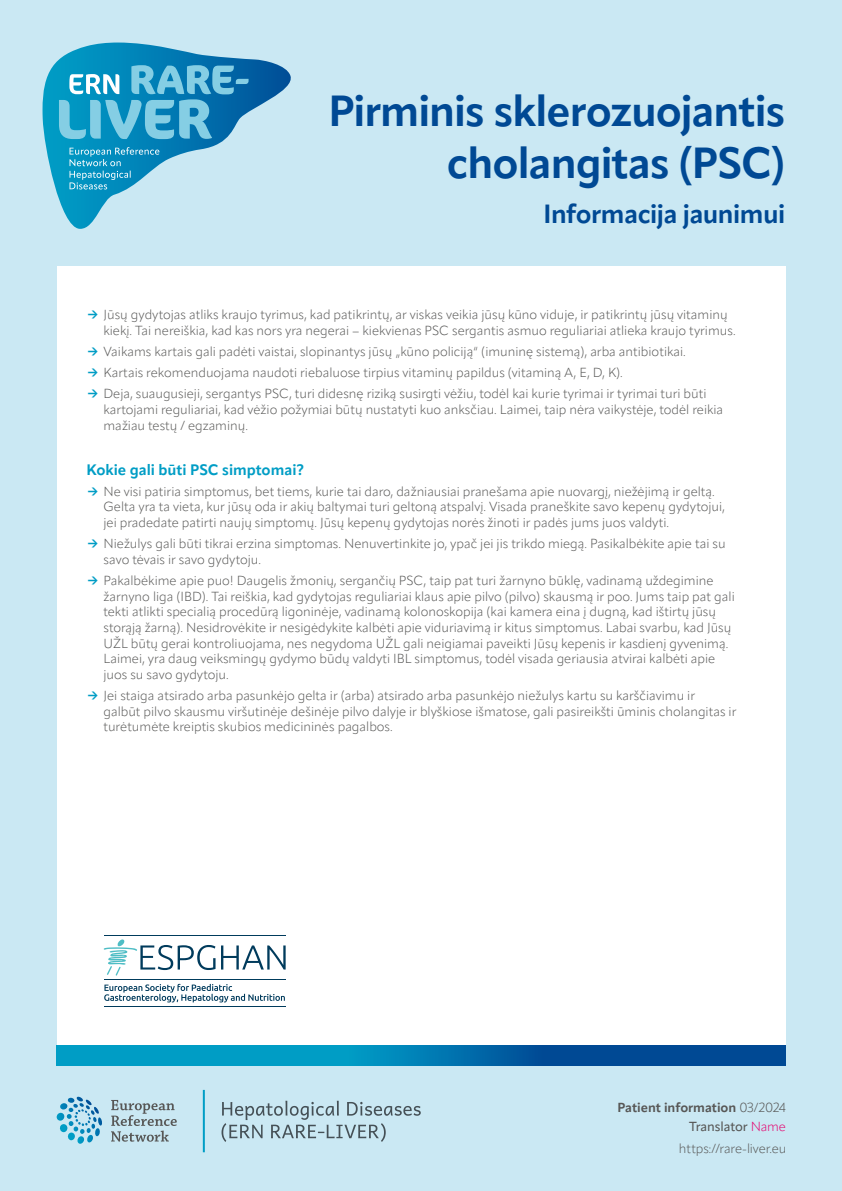
<style>
.page{position:relative;width:842px;height:1191px;background:#cae8f3}
.page>*{position:absolute;margin:0;border:0;box-sizing:border-box;transform-origin:0 0}
.t1{font:700 43px/51.6px "Apparat";letter-spacing:-.02em;color:#004994;text-align:right}
.t2{font:700 26px "Apparat";letter-spacing:-.015em;color:#004994}
.t3{font:700 15px "Apparat";color:#009dc5}
.t4{font:300 13px/15.6px "Apparat";color:#575756}
.t5{font:700 13px/19px "Apparat";letter-spacing:-.005em;color:#575756;text-align:right}
.s1{font-weight:700;color:#009dc5}
.s2{font-weight:300}
.s3{font-weight:500}
.s4{font-weight:300;color:#e6006d}
</style>
<div class="page">
<div style="left:57px;top:266px;width:728px;height:793px;background:#fff"></div>
<svg style="left:57px;top:1046px;width:728px;height:19px;background:#0076ae"></svg>
<svg style="left:43px;top:43px;width:248px;height:186px"></svg>
<svg style="left:59px;top:65px;width:190px;height:74px;background:#40a3ca"></svg>
<svg style="left:70px;top:147px;width:89px;height:42px;background:#34a3ca"></svg>
<img style="left:221px;top:1106px;width:200px;height:30px">
<img style="left:222px;top:1100px;width:141px;height:15px">
<img style="left:222px;top:1123px;width:164px;height:19px">
<svg style="left:111px;top:1100px;width:66px;height:41px"></svg>
<svg style="left:57px;top:1096px;width:45px;height:48px"></svg>
<hr style="left:203px;top:1089px;width:2px;height:63px;background:#009dc5">
<hr style="left:104px;top:979px;width:182px;height:1px;background:#003b5c">
<hr style="left:104px;top:935px;width:182px;height:1px;background:#003b5c">
<svg style="left:103px;top:939px;width:183px;height:36px"></svg>
<hr style="left:104px;top:1006px;width:182px;height:1px;background:#003b5c">
<svg style="left:104px;top:983px;width:181px;height:19px"></svg>
<h1 class="t1" style="left:328px;top:85px;width:458px">Pirminis sklerozuojantis cholangitas (PSC)</h1>
<h2 class="t2" style="left:543px;top:198px;width:243px">Informacija jaunimui</h2>
<p class="t4" style="left:103px;top:307px;width:634px;text-indent:-17px"><span class="s1">→</span> Jūsų gydytojas atliks kraujo tyrimus, kad patikrintų, ar viskas veikia jūsų kūno viduje, ir patikrintų jūsų vitaminų kiekį. Tai nereiškia, kad kas nors yra negerai – kiekvienas PSC sergantis asmuo reguliariai atlieka kraujo tyrimus.</p>
<p class="t4" style="left:86px;top:343px;width:601px"><span class="s1">→</span> Vaikams kartais gali padėti vaistai, slopinantys jūsų „kūno policiją“ (imuninę sistemą), arba antibiotikai.</p>
<p class="t4" style="left:86px;top:365px;width:538px"><span class="s1">→</span> Kartais rekomenduojama naudoti riebaluose tirpius vitaminų papildus (vitaminą A, E, D, K).</p>
<p class="t4" style="left:103px;top:386px;width:621px;text-indent:-17px"><span class="s1">→</span> Deja, suaugusieji, sergantys PSC, turi didesnę riziką susirgti vėžiu, todėl kai kurie tyrimai ir tyrimai turi būti kartojami reguliariai, kad vėžio požymiai būtų nustatyti kuo anksčiau. Laimei, taip nėra vaikystėje, todėl reikia mažiau testų / egzaminų.</p>
<p class="t3" style="left:86px;top:460px;width:219px">Kokie gali būti PSC simptomai?</p>
<p class="t4" style="left:103px;top:483px;width:623px;text-indent:-17px"><span class="s1">→</span> Ne visi patiria simptomus, bet tiems, kurie tai daro, dažniausiai pranešama apie nuovargį, niežėjimą ir geltą.<br>Gelta yra ta vieta, kur jūsų oda ir akių baltymai turi geltoną atspalvį. Visada praneškite savo kepenų gydytojui, jei pradedate patirti naujų simptomų. Jūsų kepenų gydytojas norės žinoti ir padės jums juos valdyti.</p>
<p class="t4" style="left:103px;top:536px;width:624px;text-indent:-17px"><span class="s1">→</span> Niežulys gali būti tikrai erzina simptomas. Nenuvertinkite jo, ypač jei jis trikdo miegą. Pasikalbėkite apie tai su savo tėvais ir savo gydytoju.</p>
<p class="t4" style="left:103px;top:573px;width:633px;text-indent:-17px"><span class="s1">→</span> Pakalbėkime apie puo! Daugelis žmonių, sergančių PSC, taip pat turi žarnyno būklę, vadinamą uždegimine žarnyno liga (IBD). Tai reiškia, kad gydytojas reguliariai klaus apie pilvo (pilvo) skausmą ir poo. Jums taip pat gali tekti atlikti specialią procedūrą ligoninėje, vadinamą kolonoskopija (kai kamera eina į dugną, kad ištirtų jūsų storąją žarną). Nesidrovėkite ir nesigėdykite kalbėti apie viduriavimą ir kitus simptomus. Labai svarbu, kad Jūsų UŽL būtų gerai kontroliuojama, nes negydoma UŽL gali neigiamai paveikti Jūsų kepenis ir kasdienį gyvenimą.<br>Laimei, yra daug veiksmingų gydymo būdų valdyti IBL simptomus, todėl visada geriausia atvirai kalbėti apie juos su savo gydytoju.</p>
<p class="t4" style="left:103px;top:688px;width:634px;text-indent:-17px"><span class="s1">→</span> Jei staiga atsirado arba pasunkėjo gelta ir (arba) atsirado arba pasunkėjo niežulys kartu su karščiavimu ir<br>galbūt pilvo skausmu viršutinėje dešinėje pilvo dalyje ir blyškiose išmatose, gali pasireikšti ūminis cholangitas ir turėtumėte kreiptis skubios medicininės pagalbos.</p>
<p class="t5" style="left:617px;top:1098px;width:170px">Patient information <span class="s2">03/2024<br></span><span class="s3">Translator</span> <span class="s4">Name</span></p>
<p class="t4" style="left:679px;top:1141px;width:109px">https://rare-liver.eu</p>
</div>
